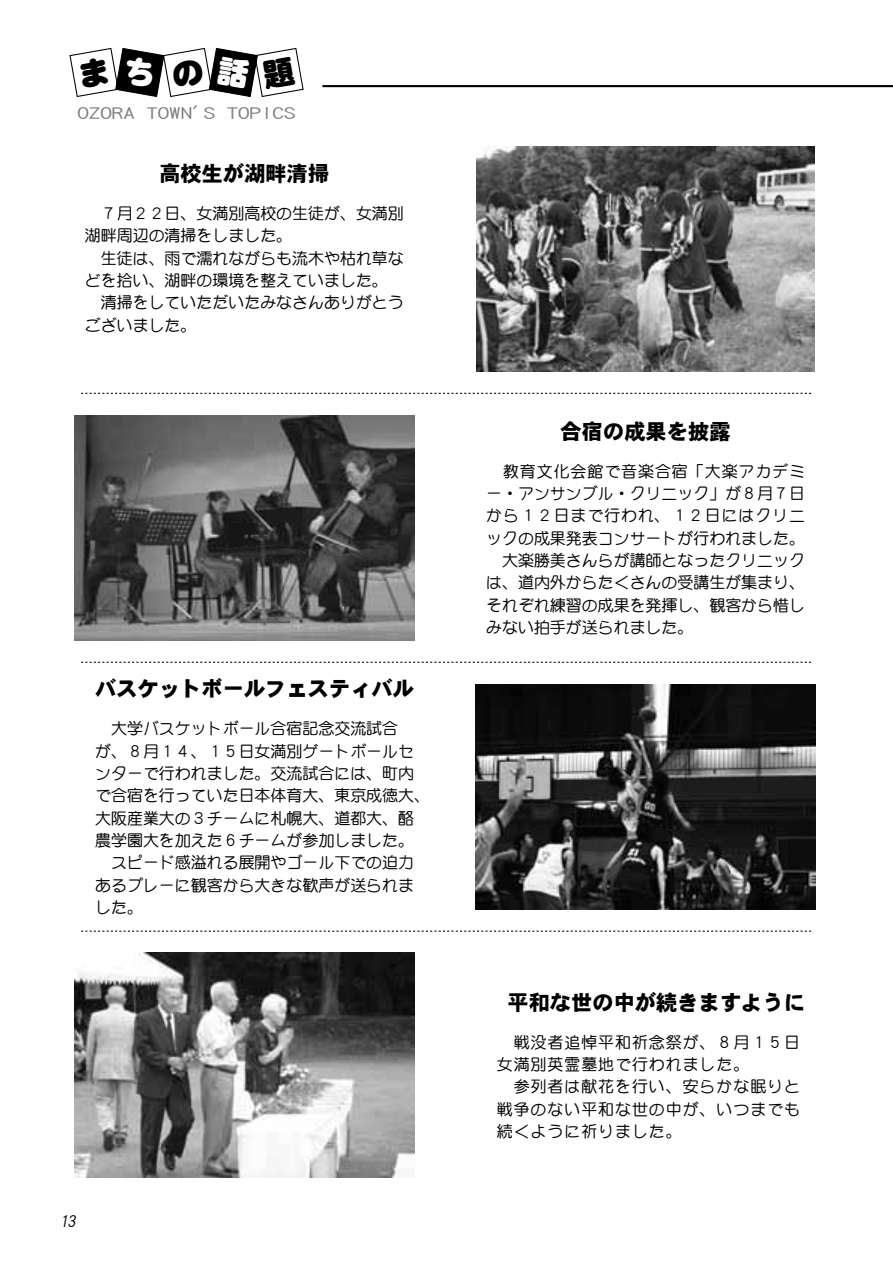
<style>
.page{position:relative;width:893px;height:1263px;background:#fff}
.page>*{position:absolute;margin:0;border:0;box-sizing:border-box;transform-origin:0 0}
.t1{font:21.3px "DFHS Gothic W9 WIN RKSJ H";color:#000}
.t2{font:15.9px/22.4px "DF Maru Gothic Md WIN RKSJ H";color:#000}
.t3{font:15.9px/22.4px "DF Maru Gothic Md WIN RKSJ H";letter-spacing:.06em;color:#000}
.t4{font:15.9px "DF Maru Gothic Md WIN RKSJ H";color:#808080;scale:1.44 1}
.t5{font:italic 15.9px "DF Maru Gothic Md WIN RKSJ H";color:#000}
</style>
<div class="page">
<hr style="left:322px;top:85px;width:571px;height:2px;background:#000">
<svg style="left:81px;top:393px;width:730px;height:1px"></svg>
<svg style="left:81px;top:931px;width:730px;height:1px"></svg>
<svg style="left:81px;top:662px;width:730px;height:1px"></svg>
<img style="left:477px;top:146px;width:338px;height:226px">
<img style="left:74px;top:415px;width:340px;height:225px">
<img style="left:475px;top:684px;width:340px;height:225px">
<img style="left:74px;top:952px;width:340px;height:226px">
<svg style="left:69px;top:47px;width:235px;height:50px"></svg>
<p class="t4" style="left:77px;top:105px;width:41px">OZORA</p>
<p class="t4" style="left:146px;top:105px;width:49px">TOWN'S</p>
<p class="t4" style="left:227px;top:105px;width:49px">TOPICS</p>
<h1 class="t1" style="left:159px;top:163px;width:172px">高校生が湖畔清掃</h1>
<p class="t2" style="left:85px;top:202px;width:320px">　７月２２日、女満別高校の生徒が、女満別湖畔周辺の清掃をしました。<br>　生徒は、雨で濡れながらも流木や枯れ草などを拾い、湖畔の環境を整えていました。　清掃をしていただいたみなさんありがとうございました。</p>
<h1 class="t1" style="left:95px;top:678px;width:320px">バスケットボールフェスティバル</h1>
<p class="t2" style="left:95px;top:717px;width:336px">　大学バスケットボール合宿記念交流試合<br>が、８月１４、１５日女満別ゲートボールセンターで行われました。交流試合には、町内で合宿を行っていた日本体育大、東京成徳大、大阪産業大の３チームに札幌大、道都大、酪農学園大を加えた６チームが参加しました。　スピード感溢れる展開やゴール下での迫力あるプレーに観客から大きな歓声が送られました。</p>
<p class="t5" style="left:60px;top:1213px;width:20px">13</p>
<h1 class="t1" style="left:561px;top:420px;width:172px">合宿の成果を披露</h1>
<p class="t2" style="left:486px;top:460px;width:320px;text-align:justify;text-indent:17px">教育文化会館で音楽合宿「大楽アカデミー・アンサンブル・クリニック」が８月７日から１２日まで行われ、１２日にはクリニックの成果発表コンサートが行われました。　大楽勝美さんらが講師となったクリニックは、道内外からたくさんの受講生が集まり、それぞれ練習の成果を発揮し、観客から惜しみない拍手が送られました。</p>
<h1 class="t1" style="left:507px;top:991px;width:299px">平和な世の中が続きますように</h1>
<p class="t3" style="left:497px;top:1031px;width:305px">　戦没者追悼平和祈念祭が、８月１５日女満別英霊墓地で行われました。<br>　参列者は献花を行い、安らかな眠りと戦争のない平和な世の中が、いつまでも続くように祈りました。</p>
</div>
